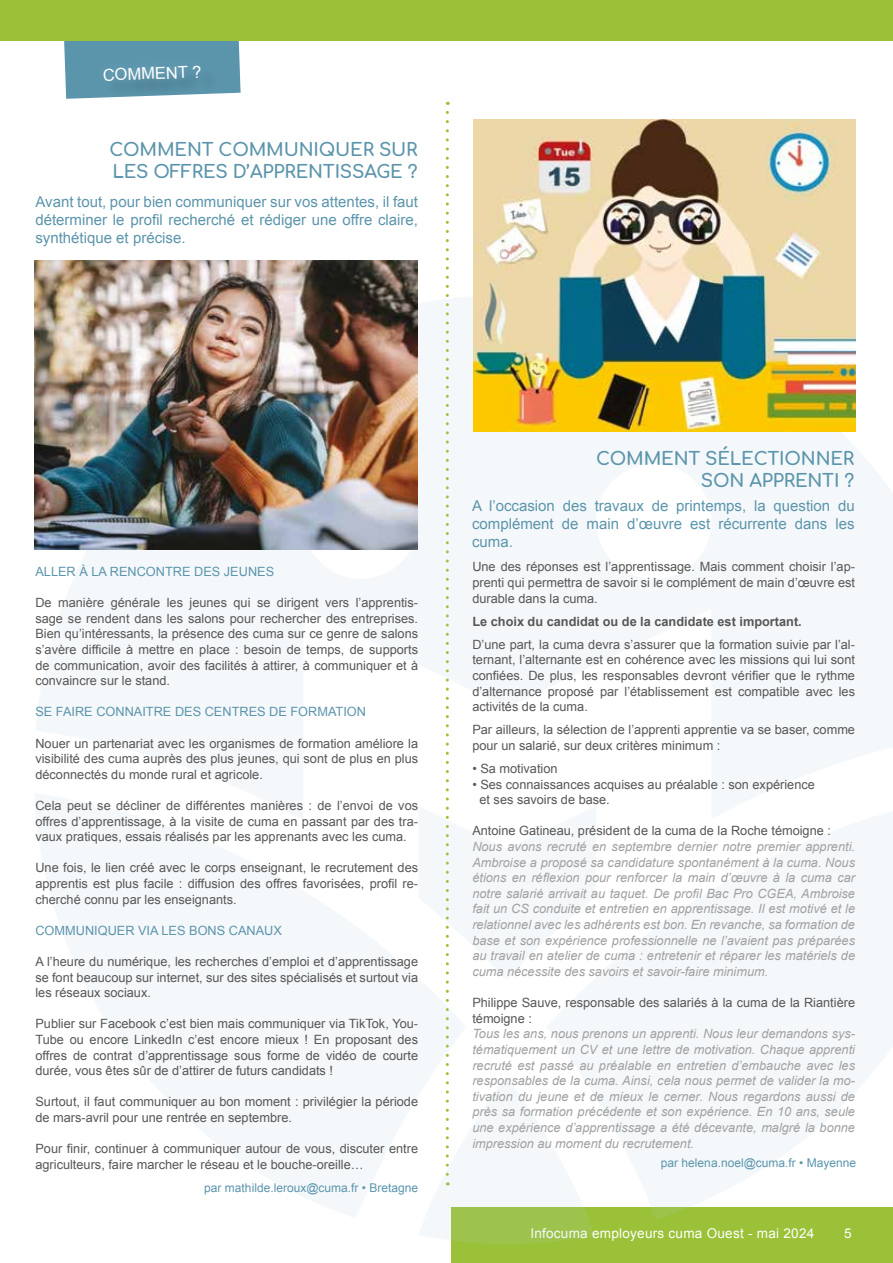
<style>
.page{position:relative;width:893px;height:1263px;background:#fff}
.page>*{position:absolute;margin:0;border:0;box-sizing:border-box;transform-origin:0 0}
.t1{font:700 18px/21.6px "Comfortaa";letter-spacing:-.01em;color:#5b95ac}
.t2{font:16.5px "Arial";color:#fff}
.t3{font:15px/18px "Arial";color:#5b95ac;text-align:justify}
.t4{font:13.5px "Arial";letter-spacing:.02em;color:#fff}
.t5{font:12.75px/15.6px "Arial";color:#575756;text-align:justify}
.t6{font:italic 12.75px/15.6px "Arial";color:#a1a1a1;text-align:justify}
.t7{font:12.75px "Arial";color:#5b95ac}
.t8{font:700 12.75px "Arial";color:#575756}
.t9{font:12px "Arial";color:#5b95ac}
</style>
<div class="page">
<div style="left:451px;top:1208px;width:442px;height:55px;background:#9ac137"></div>
<svg style="left:64px;top:40px;width:177px;height:59px;background:#679bae"></svg>
<div style="left:0;top:0;width:893px;height:40px;background:#9ac137"></div>
<svg style="left:445px;top:112px;width:151px;height:1132px"></svg>
<img style="left:473px;top:119px;width:383px;height:312px">
<img style="left:35px;top:260px;width:383px;height:290px">
<p class="t2" style="left:102px;top:64px;width:100px;rotate:-2deg">COMMENT ?</p>
<h1 class="t1" style="left:109px;top:136px;width:310px">COMMENT COMMUNIQUER SUR<br>LES OFFRES D’APPRENTISSAGE ?</h1>
<p class="t3" style="left:35px;top:192px;width:384px">Avant tout, pour bien communiquer sur vos attentes, il faut déterminer le profil recherché et rédiger une offre claire, synthétique et précise.</p>
<p class="t7" style="left:35px;top:563px;width:240px">ALLER À LA RENCONTRE DES JEUNES</p>
<p class="t5" style="left:35px;top:595px;width:384px">De manière générale les jeunes qui se dirigent vers l’apprentis&shy;sage se rendent dans les salons pour rechercher des entreprises.<br>Bien qu’intéressants, la présence des cuma sur ce genre de salons s’avère difficile à mettre en place : besoin de temps, de supports de communication, avoir des facilités à attirer, à communiquer et à convaincre sur le stand.</p>
<p class="t7" style="left:35px;top:703px;width:332px">SE FAIRE CONNAITRE DES CENTRES DE FORMATION</p>
<p class="t5" style="left:35px;top:735px;width:384px">Nouer un partenariat avec les organismes de formation améliore la visibilité des cuma auprès des plus jeunes, qui sont de plus en plus déconnectés du monde rural et agricole.</p>
<p class="t5" style="left:35px;top:798px;width:384px">Cela peut se décliner de différentes manières : de l’envoi de vos offres d’apprentissage, à la visite de cuma en passant par des tra&shy;vaux pratiques, essais réalisés par les apprenants avec les cuma.</p>
<p class="t5" style="left:35px;top:860px;width:384px">Une fois, le lien créé avec le corps enseignant, le recrutement des apprentis est plus facile : diffusion des offres favorisées, profil re&shy;cherché connu par les enseignants.</p>
<p class="t7" style="left:35px;top:922px;width:248px">COMMUNIQUER VIA LES BONS CANAUX</p>
<p class="t5" style="left:35px;top:954px;width:384px">A l’heure du numérique, les recherches d’emploi et d’apprentissage se font beaucoup sur internet, sur des sites spécialisés et surtout via les réseaux sociaux.</p>
<p class="t5" style="left:35px;top:1016px;width:384px">Publier sur Facebook c’est bien mais communiquer via TikTok, You-Tube ou encore LinkedIn c’est encore mieux ! En proposant des offres de contrat d’apprentissage sous forme de vidéo de courte durée, vous êtes sûr de d’attirer de futurs candidats !</p>
<p class="t5" style="left:35px;top:1094px;width:384px">Surtout, il faut communiquer au bon moment : privilégier la période de mars-avril pour une rentrée en septembre.</p>
<p class="t5" style="left:35px;top:1141px;width:384px">Pour finir, continuer à communiquer autour de vous, discuter entre agriculteurs, faire marcher le réseau et le bouche-oreille…</p>
<p class="t9" style="left:204px;top:1180px;width:215px">par mathilde.leroux@cuma.fr • Bretagne</p>
<h1 class="t1" style="left:596px;top:445px;width:260px;text-align:right">COMMENT SÉLECTIONNER<br>SON APPRENTI ?</h1>
<p class="t3" style="left:472px;top:497px;width:384px">A l’occasion des travaux de printemps, la question du complément de main d’œuvre est récurrente dans les cuma.</p>
<p class="t5" style="left:472px;top:559px;width:384px">Une des réponses est l’apprentissage. Mais comment choisir l’ap&shy;prenti qui permettra de savoir si le complément de main d’œuvre est durable dans la cuma.</p>
<p class="t8" style="left:472px;top:613px;width:331px">Le choix du candidat ou de la candidate est important.</p>
<p class="t5" style="left:472px;top:637px;width:384px">D’une part, la cuma devra s’assurer que la formation suivie par l’al&shy;ternant, l’alternante est en cohérence avec les missions qui lui sont confiées. De plus, les responsables devront vérifier que le rythme d’alternance proposé par l’établissement est compatible avec les activités de la cuma.</p>
<p class="t5" style="left:472px;top:722px;width:384px">Par ailleurs, la sélection de l’apprenti apprentie va se baser, comme pour un salarié, sur deux critères minimum :</p>
<p class="t5" style="left:472px;top:761px;width:87px">• Sa motivation</p>
<p class="t5" style="left:479px;top:776px;width:337px;text-indent:-7px">• Ses connaissances acquises au préalable : son expérience et ses savoirs de base.</p>
<p class="t5" style="left:472px;top:823px;width:360px">Antoine Gatineau, président de la cuma de la Roche témoigne :</p>
<p class="t6" style="left:472px;top:839px;width:384px">Nous avons recruté en septembre dernier notre premier apprenti.<br>Ambroise a proposé sa candidature spontanément à la cuma. Nous étions en réflexion pour renforcer la main d’œuvre à la cuma car notre salarié arrivait au taquet. De profil Bac Pro CGEA, Ambroise fait un CS conduite et entretien en apprentissage. Il est motivé et le relationnel avec les adhérents est bon. En revanche, sa formation de base et son expérience professionnelle ne l’avaient pas préparées au travail en atelier de cuma : entretenir et réparer les matériels de cuma nécessite des savoirs et savoir-faire minimum.</p>
<p class="t5" style="left:472px;top:995px;width:384px">Philippe Sauve, responsable des salariés à la cuma de la Riantière témoigne :</p>
<p class="t6" style="left:472px;top:1026px;width:384px">Tous les ans, nous prenons un apprenti. Nous leur demandons sys&shy;tématiquement un CV et une lettre de motivation. Chaque apprenti recruté est passé au préalable en entretien d’embauche avec les responsables de la cuma. Ainsi, cela nous permet de valider la mo&shy;tivation du jeune et de mieux le cerner. Nous regardons aussi de près sa formation précédente et son expérience. En 10 ans, seule une expérience d’apprentissage a été décevante, malgré la bonne impression au moment du recrutement.</p>
<p class="t9" style="left:661px;top:1155px;width:197px">par helena.noel@cuma.fr • Mayenne</p>
<p class="t4" style="left:530px;top:1225px;width:285px">Infocuma employeurs cuma Ouest - mai 2024</p>
<p class="t4" style="left:844px;top:1224px;width:9px">5</p>
</div>
